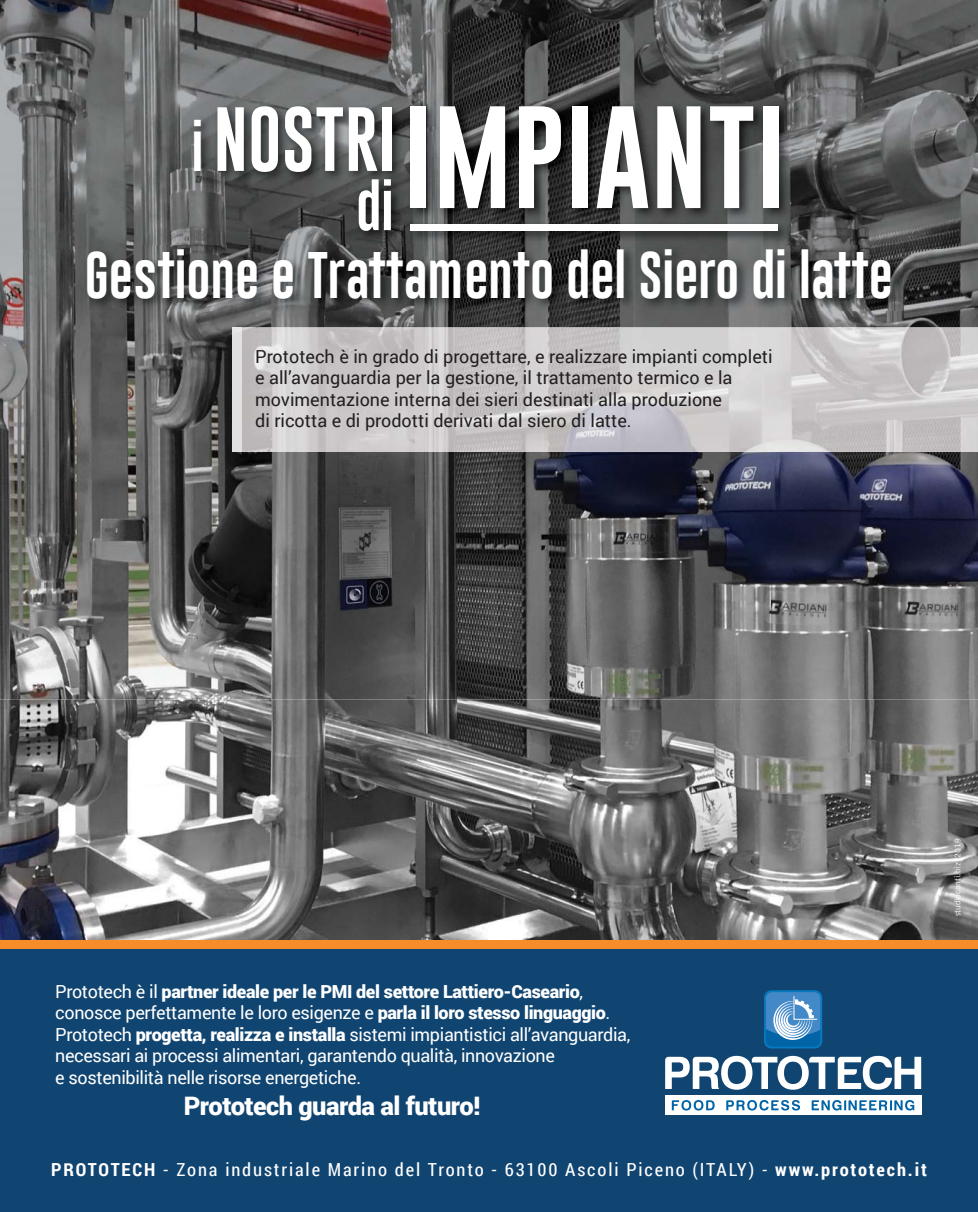
<style>
.page{position:relative;width:978px;height:1212px;background:#fff}
.page>*{position:absolute;margin:0;border:0;box-sizing:border-box;transform-origin:0 0}
.t1{font:106.2px "Gobold Lowplus";color:#fff}
.t2{font:66.45px "Gobold Lowplus";color:#fff}
.t3{font:48px "Gobold Lowplus";color:#fff}
.t4{font:900 25.5px "Roboto";letter-spacing:-.02em;color:#fff}
.t5{font:18px/21.6px "Roboto";letter-spacing:-.02em;color:#fff}
.t6{font:18px/21.6px "Roboto";color:#231f20}
.t7{font:18px "Roboto Condensed";letter-spacing:.1em;color:#fff}
.t8{font:300 9px "Bell Gothic";color:#fff}
.s1{font-weight:900}
.s2{font-weight:700}
</style>
<div class="page">
<img style="left:0;top:699px;width:978px;height:241px">
<img style="left:0;top:0;width:205px;height:249px">
<img style="left:205px;top:0;width:773px;height:149px">
<img style="left:773px;top:149px;width:205px;height:100px">
<img style="left:205px;top:243px;width:568px;height:2px">
<img style="left:0;top:249px;width:102px;height:450px">
<img style="left:876px;top:249px;width:102px;height:78px">
<img style="left:102px;top:311px;width:155px;height:388px">
<img style="left:257px;top:311px;width:619px;height:16px">
<img style="left:257px;top:452px;width:721px;height:247px">
<img style="left:242px;top:327px;width:736px;height:125px">
<div style="left:0;top:947px;width:978px;height:265px;background:#114571"></div>
<svg style="left:665px;top:1056px;width:256px;height:34px"></svg>
<div style="left:665px;top:1095px;width:256px;height:20px;background:#fff"></div>
<svg style="left:672px;top:1100px;width:43px;height:10px"></svg>
<svg style="left:726px;top:1100px;width:74px;height:10px"></svg>
<svg style="left:812px;top:1100px;width:102px;height:10px"></svg>
<svg style="left:764px;top:990px;width:58px;height:58px"></svg>
<div style="left:766px;top:992px;width:54px;height:54px;background:#0064a7;border-radius:6px"></div>
<svg style="left:766px;top:992px;width:54px;height:48px;background:#69a1d1"></svg>
<div style="left:0;top:940px;width:978px;height:8px;background:#f78d28"></div>
<img style="left:190px;top:102px;width:601px;height:141px">
<div style="left:410px;top:225px;width:368px;height:6px;background:#fff"></div>
<img style="left:233px;top:327px;width:9px;height:125px">
<img style="left:83px;top:245px;width:820px;height:66px">
<svg style="left:194px;top:119px;width:7px;height:52px"></svg>
<h1 class="t1" style="left:356px;top:89px;width:431px"><sub>di</sub> IMPIANTI</h1>
<h3 class="t3" style="left:85px;top:244px;width:810px">Gestione e Trattamento del Siero di latte</h3>
<h2 class="t2" style="left:213px;top:97px;width:185px">NOSTRI</h2>
<p class="t6" style="left:255px;top:345px;width:519px">Prototech è in grado di progettare, e realizzare impianti completi e all’avanguardia per la gestione, il trattamento termico e la movimentazione interna dei sieri destinati alla produzione<br>di ricotta e di prodotti derivati dal siero di latte.</p>
<p class="t5" style="left:55px;top:980px;width:576px">Prototech è il <span class="s1">partner ideale per le PMI del settore Lattiero-Caseario</span>, conosce perfettamente le loro esigenze e <span class="s1">parla il loro stesso linguaggio</span>.<br>Prototech <span class="s1">progetta, realizza e installa</span> sistemi impiantistici all’avanguardia, necessari ai processi alimentari, garantendo qualità, innovazione<br>e sostenibilità nelle risorse energetiche.</p>
<h3 class="t4" style="left:184px;top:1088px;width:298px">Prototech guarda al futuro!</h3>
<p class="t7" style="left:51px;top:1157px;width:877px"><span class="s2">PROTOTECH</span> - Zona industriale Marino del Tronto - 63100 Ascoli Piceno (ITALY) - <span class="s2">www.prototech.it</span></p>
<p class="t8" style="left:954px;top:916px;width:80px;rotate:-90deg">studioconti.biz_2019</p>
</div>
